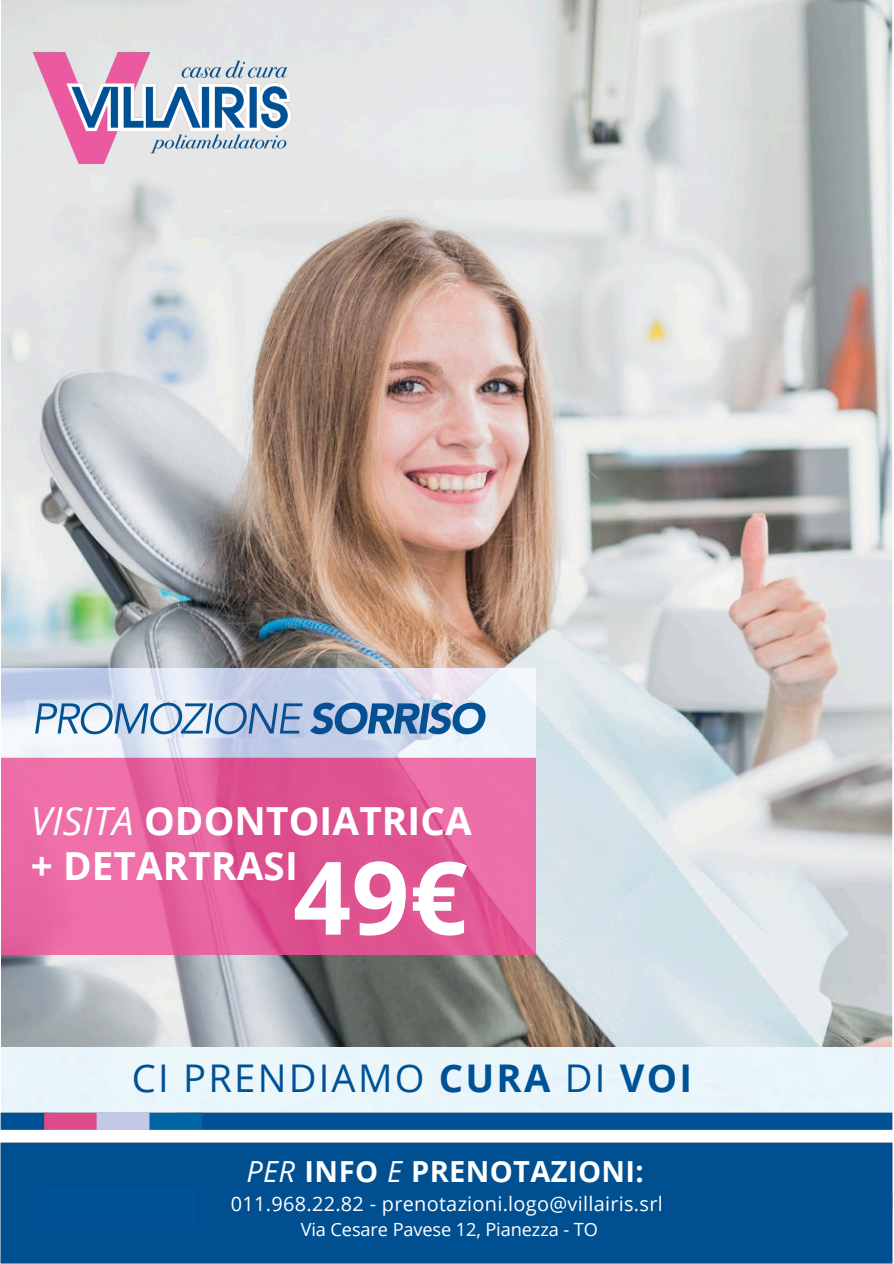
<style>
.page{position:relative;width:894px;height:1264px;background:#fff}
.page>*{position:absolute;margin:0;border:0;box-sizing:border-box;transform-origin:0 0}
.t1{font:700 101.4px "Open Sans";color:#fff}
.t2{font:700 38.7px "Open Sans";letter-spacing:.005em;color:#fff}
.t3{font:38.25px "Open Sans";letter-spacing:.06em;color:#005296}
.t4{font:700 29.1px "Open Sans";letter-spacing:.015em;color:#fff}
.t5{font:19.95px "Open Sans";letter-spacing:.015em;color:#fff}
.t6{font:18.15px "Open Sans";letter-spacing:-.005em;color:#fff}
.s1{font-weight:400;font-style:italic}
.s2{font-weight:700}
</style>
<div class="page">
<img style="left:1px;top:0;width:890px;height:1047px">
<img style="left:22px;top:42px;width:279px;height:132px">
<img style="left:1px;top:668px;width:534px;height:286px">
<img style="left:26px;top:701px;width:284px;height:37px">
<img style="left:35px;top:702px;width:267px;height:32px">
<img style="left:310px;top:701px;width:175px;height:38px">
<img style="left:310px;top:702px;width:168px;height:32px">
<img style="left:0;top:1102px;width:893px;height:161px">
<div style="left:42px;top:1188px;width:154px;height:35px;background:#005296"></div>
<p class="t2" style="left:31px;top:793px;width:442px"><span class="s1">VISITA</span> ODONTOIATRICA</p>
<p class="t2" style="left:31px;top:838px;width:268px">+ DETARTRASI</p>
<h3 class="t1" style="left:293px;top:826px;width:176px">49€</h3>
<h3 class="t3" style="left:132px;top:1051px;width:561px">CI PRENDIAMO <span class="s2">CURA</span> DI <span class="s2">VOI</span></h3>
<p class="t4" style="left:246px;top:1151px;width:399px"><span class="s1">PER</span> INFO <span class="s1">E</span> PRENOTAZIONI:</p>
<h5 class="t5" style="left:231px;top:1189px;width:433px">011.968.22.82 - prenotazioni.logo@villairis.srl</h5>
<h5 class="t6" style="left:301px;top:1216px;width:298px">Via Cesare Pavese 12, Pianezza - TO</h5>
</div>
